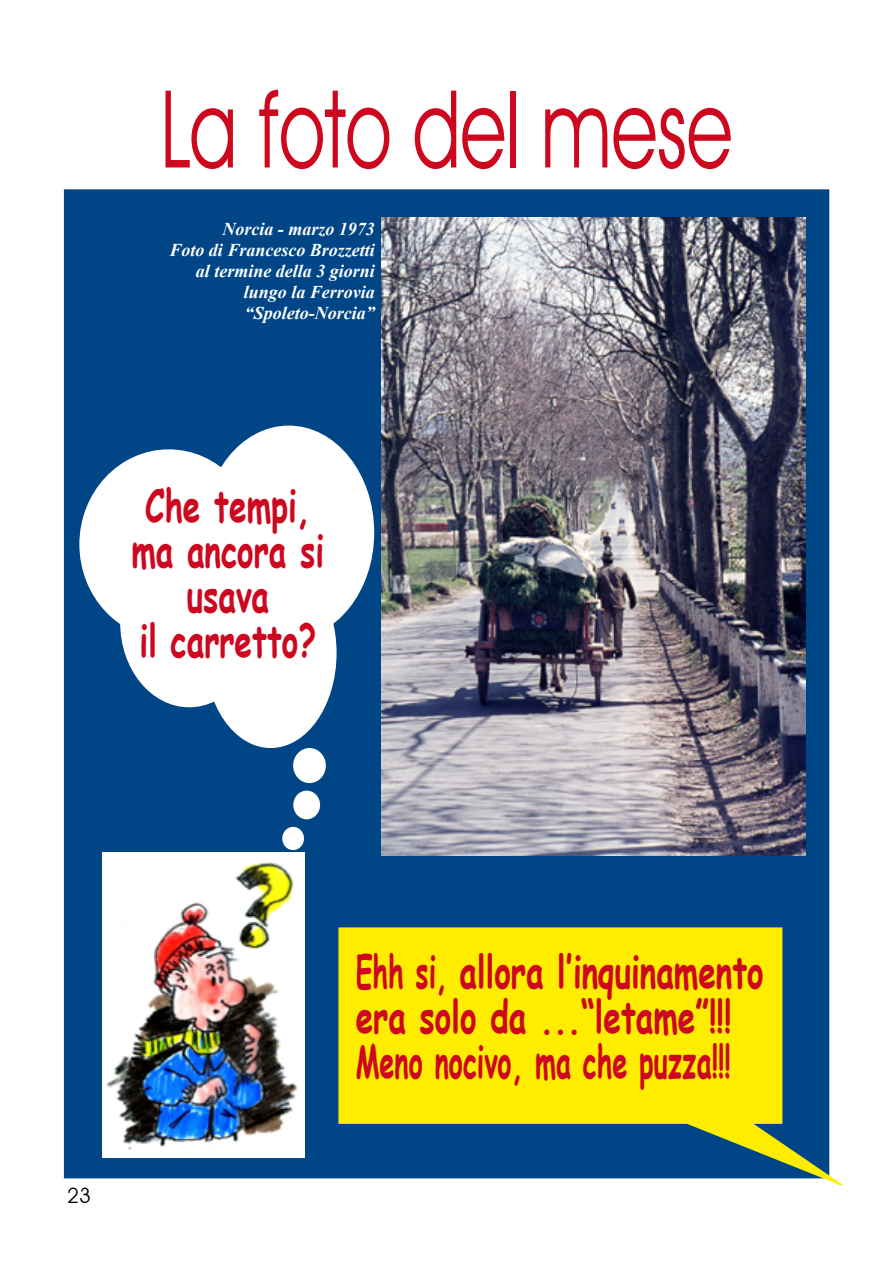
<style>
.page{position:relative;width:893px;height:1263px;background:#fff}
.page>*{position:absolute;margin:0;border:0;box-sizing:border-box;transform-origin:0 0}
.t1{font:108px "Avant Garde IT Cby BT";color:#cd071e;scale:.7 1}
.t2{font:700 45px/45px "Comic Sans MS";color:#cd071e;scale:.6 1}
.t3{font:700 45px/45px "Comic Sans MS";color:#cd071e;text-align:center;scale:.7 1}
.t4{font:21px "Avant Garde IT Cby BT";color:#000}
.t5{font:italic 700 18px/21px "Times New Roman";color:#fff;text-align:right}
</style>
<div class="page">
<div style="left:64px;top:189px;width:765px;height:989px;background:#004687"></div>
<img style="left:102px;top:852px;width:202px;height:306px">
<div style="left:293px;top:791px;width:27px;height:28px;background:#fff;border-radius:50%"></div>
<div style="left:338px;top:927px;width:444px;height:197px;background:#ffed00;border:2px solid #ffed00"></div>
<svg style="left:662px;top:1061px;width:180px;height:125px"></svg>
<div style="left:293px;top:748px;width:33px;height:35px;background:#fff;border-radius:50%"></div>
<div style="left:282px;top:827px;width:22px;height:23px;background:#fff;border-radius:50%"></div>
<div style="left:120px;top:538px;width:138px;height:169px;background:#fff;border-radius:50%"></div>
<div style="left:205px;top:558px;width:132px;height:190px;background:#fff;border-radius:50%"></div>
<div style="left:203px;top:426px;width:171px;height:213px;background:#fff;border-radius:50%"></div>
<div style="left:79px;top:449px;width:179px;height:190px;background:#fff;border-radius:50%"></div>
<img style="left:382px;top:217px;width:424px;height:638px">
<h1 class="t1" style="left:161px;top:63px;width:819px">La foto del mese</h1>
<p class="t5" style="left:169px;top:218px;width:207px">Norcia - marzo 1973<br>Foto di Francesco Brozzetti al termine della 3 giorni lungo la Ferrovia “Spoleto-Norcia”</p>
<h2 class="t3" style="left:131px;top:481px;width:277px">Che tempi, ma ancora si usava<br>il carretto?</h2>
<p class="t4" style="left:67px;top:1183px;width:25px">23</p>
<h2 class="t2" style="left:356px;top:947px;width:682px">Ehh si, allora l’inquinamento era solo da ...“letame”!!!<br>Meno nocivo, ma che puzza!!!</h2>
</div>
